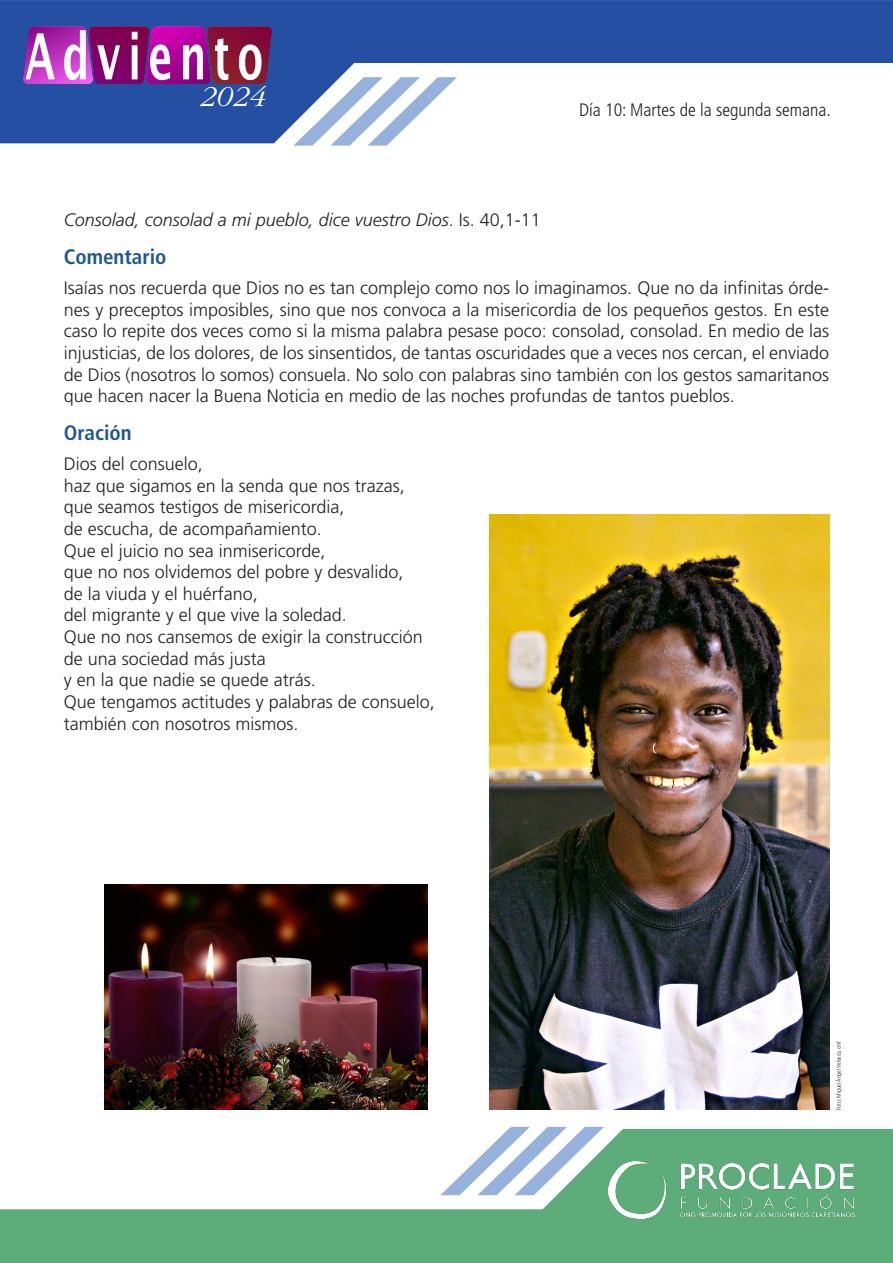
<style>
.page{position:relative;width:893px;height:1263px;background:#fff}
.page>*{position:absolute;margin:0;border:0;box-sizing:border-box;transform-origin:0 0}
.t1{font:italic 300 30px "ITC Garamond Std";color:#fff}
.Título{font:700 condensed 21px "Frutiger LT Std";color:#215794}
.t2{font:300 18px/21.6px "Frutiger LT Std";color:#231f20;text-align:justify}
.t3{font:italic 300 18px "Frutiger LT Std";color:#231f20}
.t4{font:300 condensed 18px "Frutiger LT Std";color:#231f20}
.t5{font:300 condensed 6px "Frutiger LT Std";color:#231f20}
.s1{font-style:normal}
</style>
<div class="page">
<svg style="left:0;top:0;width:893px;height:143px;fill:#254fa2"></svg>
<svg style="left:0;top:1129px;width:893px;height:134px;fill:#5dad7a"></svg>
<svg style="left:440px;top:1127px;width:164px;height:68px"></svg>
<svg style="left:293px;top:77px;width:164px;height:69px"></svg>
<img style="left:608px;top:1161px;width:247px;height:57px">
<img style="left:23px;top:26px;width:248px;height:58px">
<img style="left:489px;top:514px;width:340px;height:596px">
<img style="left:104px;top:884px;width:323px;height:226px">
<h1 class="t1" style="left:200px;top:80px;width:67px">2024</h1>
<p class="t4" style="left:579px;top:99px;width:253px">Día 10: Martes de la segunda semana.</p>
<p class="t3" style="left:64px;top:210px;width:479px">Consolad, consolad a mi pueblo, dice vuestro Dios<span class="s1">. Is. 40,1-11</span></p>
<p class="Título" style="left:64px;top:244px;width:104px">Comentario</p>
<p class="t2" style="left:64px;top:277px;width:767px">Isaías nos recuerda que Dios no es tan complejo como nos lo imaginamos. Que no da infinitas órde&shy;nes y preceptos imposibles, sino que nos convoca a la misericordia de los pequeños gestos. En este caso lo repite dos veces como si la misma palabra pesase poco: consolad, consolad. En medio de las injusticias, de los dolores, de los sinsentidos, de tantas oscuridades que a veces nos cercan, el enviado de Dios (nosotros lo somos) consuela. No solo con palabras sino también con los gestos samaritanos que hacen nacer la Buena Noticia en medio de las noches profundas de tantos pueblos.</p>
<p class="Título" style="left:64px;top:420px;width:69px">Oración</p>
<p class="t2" style="left:64px;top:453px;width:141px">Dios del consuelo,</p>
<p class="t2" style="left:64px;top:475px;width:343px">haz que sigamos en la senda que nos trazas,</p>
<p class="t2" style="left:64px;top:497px;width:282px">que seamos testigos de misericordia,</p>
<p class="t2" style="left:64px;top:518px;width:260px">de escucha, de acompañamiento.</p>
<p class="t2" style="left:64px;top:540px;width:263px">Que el juicio no sea inmisericorde,</p>
<p class="t2" style="left:64px;top:561px;width:341px">que no nos olvidemos del pobre y desvalido,</p>
<p class="t2" style="left:64px;top:583px;width:196px">de la viuda y el huérfano,</p>
<p class="t2" style="left:64px;top:605px;width:285px">del migrante y el que vive la soledad.</p>
<p class="t2" style="left:64px;top:626px;width:361px">Que no nos cansemos de exigir la construcción</p>
<p class="t2" style="left:64px;top:648px;width:204px">de una sociedad más justa</p>
<p class="t2" style="left:64px;top:669px;width:254px">y en la que nadie se quede atrás.</p>
<p class="t2" style="left:64px;top:691px;width:373px">Que tengamos actitudes y palabras de consuelo,</p>
<p class="t2" style="left:64px;top:713px;width:236px">también con nosotros mismos.</p>
<p class="t5" style="left:835px;top:1110px;width:70px;rotate:-90deg">Foto: Miguel Ángel Velasco, cmf</p>
</div>
